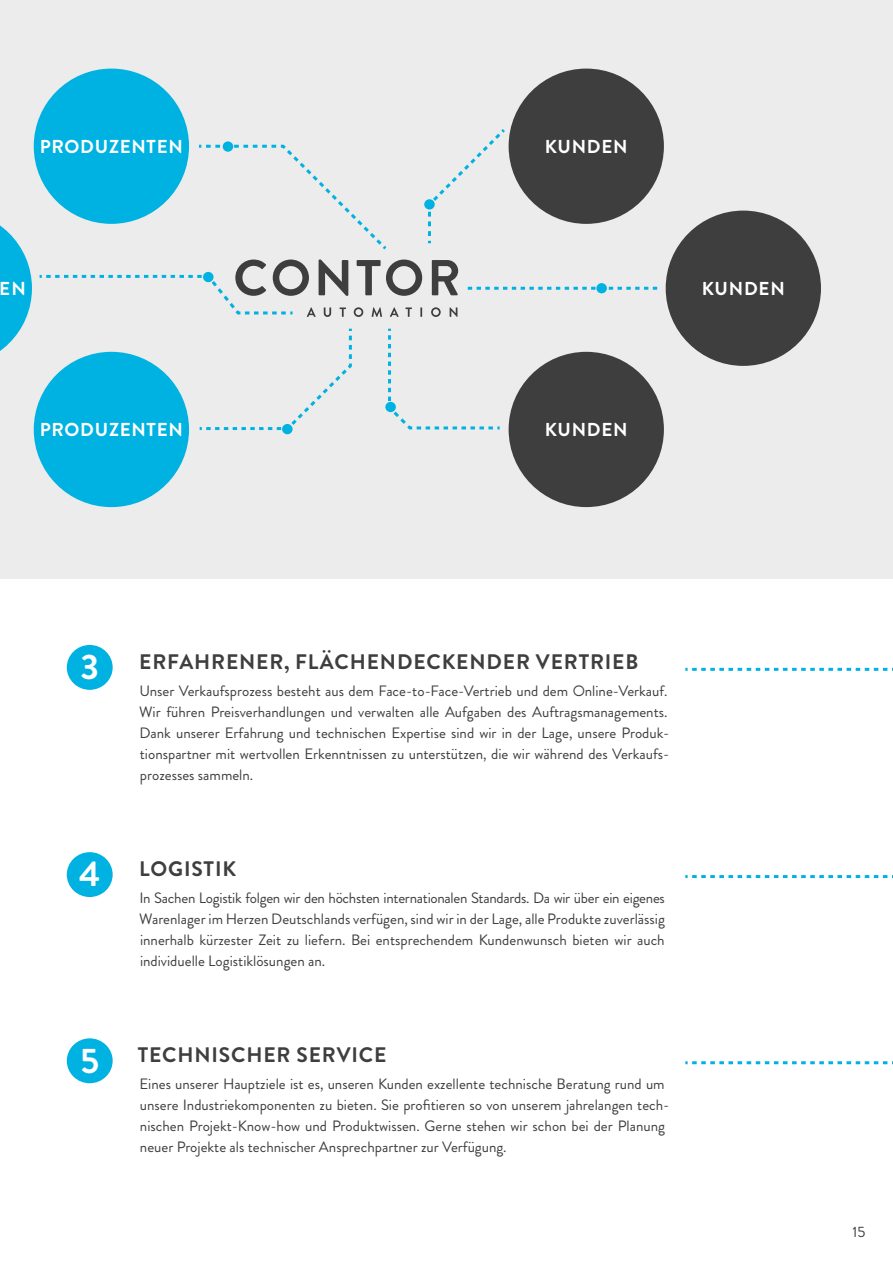
<style>
.page{position:relative;width:893px;height:1263px;background:#fff}
.page>*{position:absolute;margin:0;border:0;box-sizing:border-box;transform-origin:0 0}
.t1{font:700 35.4px "Brandon Grotesque";color:#fff}
.t2{font:700 21px "Brandon Grotesque";letter-spacing:.04em;color:#3e3e3f}
.t3{font:700 18.75px "Brandon Grotesque";letter-spacing:.04em;color:#fff}
.t4{font:15px/21px "Brandon Grotesque";color:#3e3e3f}
</style>
<div class="page">
<div style="left:0;top:0;width:893px;height:579px;background:#ececec"></div>
<svg style="left:685px;top:668px;width:208px;height:3px"></svg>
<svg style="left:685px;top:875px;width:208px;height:3px"></svg>
<svg style="left:685px;top:1061px;width:208px;height:3px"></svg>
<div style="left:65px;top:643px;width:49px;height:48px;background:#00b2e1;border-radius:50%"></div>
<div style="left:64px;top:642px;width:52px;height:51px;border:3px solid #fff;border-radius:50%"></div>
<div style="left:65px;top:851px;width:49px;height:47px;background:#00b2e1;border-radius:50%"></div>
<div style="left:64px;top:849px;width:52px;height:51px;border:3px solid #fff;border-radius:50%"></div>
<div style="left:65px;top:1037px;width:49px;height:48px;background:#00b2e1;border-radius:50%"></div>
<div style="left:64px;top:1035px;width:52px;height:51px;border:3px solid #fff;border-radius:50%"></div>
<div style="left:34px;top:69px;width:155px;height:155px;background:#00b2e1;border-radius:50%"></div>
<div style="left:509px;top:352px;width:155px;height:155px;background:#3e3e3f;border-radius:50%"></div>
<div style="left:34px;top:352px;width:155px;height:155px;background:#00b2e1;border-radius:50%"></div>
<div style="left:509px;top:69px;width:155px;height:155px;background:#3e3e3f;border-radius:50%"></div>
<div style="left:666px;top:211px;width:155px;height:155px;background:#3e3e3f;border-radius:50%"></div>
<svg style="left:0;top:126px;width:657px;height:305px"></svg>
<div style="left:385px;top:402px;width:11px;height:10px;background:#00b2e1;border-radius:50%"></div>
<div style="left:282px;top:424px;width:11px;height:10px;background:#00b2e1;border-radius:50%"></div>
<div style="left:203px;top:272px;width:11px;height:10px;background:#00b2e1;border-radius:50%"></div>
<div style="left:596px;top:283px;width:11px;height:10px;background:#00b2e1;border-radius:50%"></div>
<div style="left:424px;top:199px;width:11px;height:11px;background:#00b2e1;border-radius:50%"></div>
<div style="left:223px;top:141px;width:10px;height:11px;background:#00b2e1;border-radius:50%"></div>
<p class="t3" style="left:40px;top:133px;width:145px">PRODUZENTEN</p>
<p class="t3" style="left:0;top:275px;width:28px">EN</p>
<p class="t3" style="left:40px;top:416px;width:145px">PRODUZENTEN</p>
<p class="t3" style="left:545px;top:133px;width:85px">KUNDEN</p>
<p class="t3" style="left:545px;top:416px;width:85px">KUNDEN</p>
<p class="t3" style="left:702px;top:275px;width:85px">KUNDEN</p>
<p class="t1" style="left:80px;top:642px;width:20px">3</p>
<p class="t2" style="left:139px;top:647px;width:501px">ERFAHRENER, FLÄCHENDECKENDER VERTRIEB</p>
<p class="t4" style="left:139px;top:680px;width:532px">Unser Verkaufsprozess besteht aus dem Face-to-Face-Vertrieb und dem Online-Verkauf.<br>Wir führen Preisverhandlungen und verwalten alle Aufgaben des Auftragsmanagements.<br>Dank unserer Erfahrung und technischen Expertise sind wir in der Lage, unsere Produk&shy;tionspartner mit wertvollen Erkenntnissen zu unterstützen, die wir während des Verkaufs&shy;prozesses sammeln.</p>
<p class="t1" style="left:79px;top:849px;width:23px">4</p>
<p class="t2" style="left:139px;top:854px;width:98px">LOGISTIK</p>
<p class="t4" style="left:139px;top:888px;width:527px;text-align:justify">In Sachen Logistik folgen wir den höchsten internationalen Standards. Da wir über ein eigenes Warenlager im Herzen Deutschlands verfügen, sind wir in der Lage, alle Produkte zuverlässig innerhalb kürzester Zeit zu liefern. Bei entsprechendem Kundenwunsch bieten wir auch individuelle Logistiklösungen an.</p>
<p class="t1" style="left:80px;top:1035px;width:20px">5</p>
<p class="t2" style="left:138px;top:1040px;width:250px">TECHNISCHER SERVICE</p>
<p class="t4" style="left:140px;top:1074px;width:531px">Eines unserer Hauptziele ist es, unseren Kunden exzellente technische Beratung rund um unsere Industriekomponenten zu bieten. Sie profitieren so von unserem jahrelangen tech&shy;nischen Projekt-Know-how und Produktwissen. Gerne stehen wir schon bei der Planung neuer Projekte als technischer Ansprechpartner zur Verfügung.</p>
<p class="t4" style="left:852px;top:1222px;width:15px">15</p>
</div>
